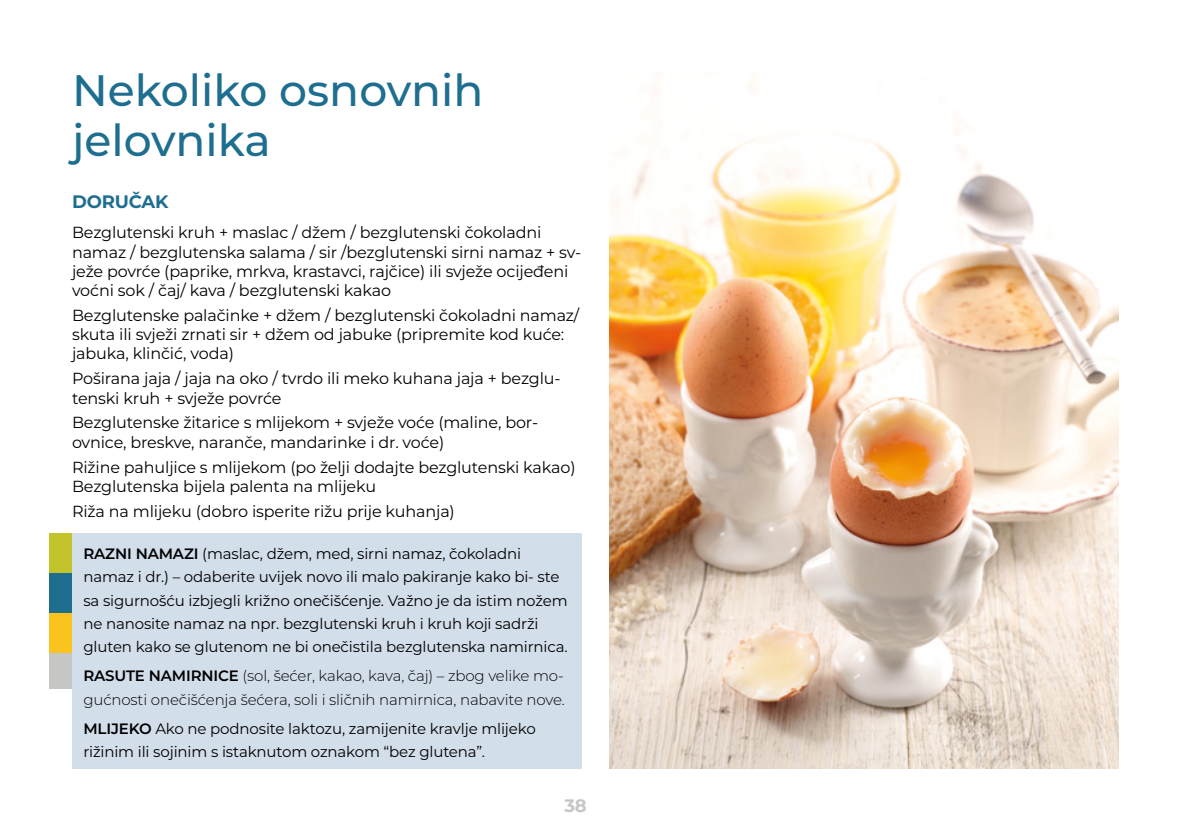
<style>
.page{position:relative;width:1191px;height:840px;background:#fff}
.page>*{position:absolute;margin:0;border:0;box-sizing:border-box;transform-origin:0 0}
._01_Naslov{font:500 44px/50px "Montserrat";color:#1e6e90}
._02_Podnaslov{font:700 18px "Montserrat";letter-spacing:-.01em;color:#1e6e90}
.t1{font:700 18px "Montserrat";color:#c6c6c5}
._03_Tekst{font:16px/19.2px "Montserrat";letter-spacing:-.01em;color:#000}
._03_Tekst-2{font:15px/23.4px "Montserrat";letter-spacing:-.01em;color:#000}
._03_Tekst-3{font:300 15px/23.4px "Montserrat";letter-spacing:-.01em;color:#000}
.s1{font-weight:600}
</style>
<div class="page">
<div style="left:72px;top:532px;width:509px;height:236px;background:#d2deea"></div>
<img style="left:609px;top:86px;width:510px;height:682px">
<div style="left:49px;top:532px;width:23px;height:40px;background:#c3c42c"></div>
<div style="left:49px;top:572px;width:23px;height:40px;background:#1e6e90"></div>
<div style="left:49px;top:612px;width:23px;height:40px;background:#fac31e"></div>
<div style="left:49px;top:652px;width:23px;height:36px;background:#c6c6c5"></div>
<p class="_01_Naslov" style="left:72px;top:63px;width:413px">Nekoliko osnovnih jelovnika</p>
<p class="_02_Podnaslov" style="left:72px;top:188px;width:98px">DORUČAK</p>
<p class="_03_Tekst" style="left:72px;top:222px;width:511px">Bezglutenski kruh + maslac / džem / bezglutenski čokoladni namaz / bezglutenska salama / sir /bezglutenski sirni namaz + sv&shy;ježe povrće (paprike, mrkva, krastavci, rajčice) ili svježe ocijeđeni voćni sok / čaj/ kava / bezglutenski kakao</p>
<p class="_03_Tekst" style="left:72px;top:305px;width:509px">Bezglutenske palačinke + džem / bezglutenski čokoladni namaz/ skuta ili svježi zrnati sir + džem od jabuke (pripremite kod kuće: jabuka, klinčić, voda)</p>
<p class="_03_Tekst" style="left:72px;top:368px;width:490px">Poširana jaja / jaja na oko / tvrdo ili meko kuhana jaja + bezglu&shy;tenski kruh + svježe povrće</p>
<p class="_03_Tekst" style="left:72px;top:412px;width:467px">Bezglutenske žitarice s mlijekom + svježe voće (maline, bor&shy;ovnice, breskve, naranče, mandarinke i dr. voće)</p>
<p class="_03_Tekst" style="left:72px;top:456px;width:505px">Rižine pahuljice s mlijekom (po želji dodajte bezglutenski kakao)<br>Bezglutenska bijela palenta na mlijeku</p>
<p class="_03_Tekst" style="left:72px;top:500px;width:384px">Riža na mlijeku (dobro isperite rižu prije kuhanja)</p>
<p class="_03_Tekst-2" style="left:83px;top:541px;width:486px"><span class="s1">RAZNI NAMAZI</span> (maslac, džem, med, sirni namaz, čokoladni namaz i dr.) – odaberite uvijek novo ili malo pakiranje kako bi- ste sa sigurnošću izbjegli križno onečišćenje. Važno je da istim nožem ne nanosite namaz na npr. bezglutenski kruh i kruh koji sadrži gluten kako se glutenom ne bi onečistila bezglutenska namirnica.</p>
<p class="_03_Tekst-3" style="left:83px;top:663px;width:483px"><span class="s1">RASUTE NAMIRNICE</span> (sol, šećer, kakao, kava, čaj) – zbog velike mo&shy;gućnosti onečišćenja šećera, soli i sličnih namirnica, nabavite nove.</p>
<p class="_03_Tekst-2" style="left:83px;top:715px;width:454px"><span class="s1">MLIJEKO</span> Ako ne podnosite laktozu, zamijenite kravlje mlijeko rižinim ili sojinim s istaknutom oznakom “bez glutena”.</p>
<p class="t1" style="left:564px;top:791px;width:24px">38</p>
</div>
